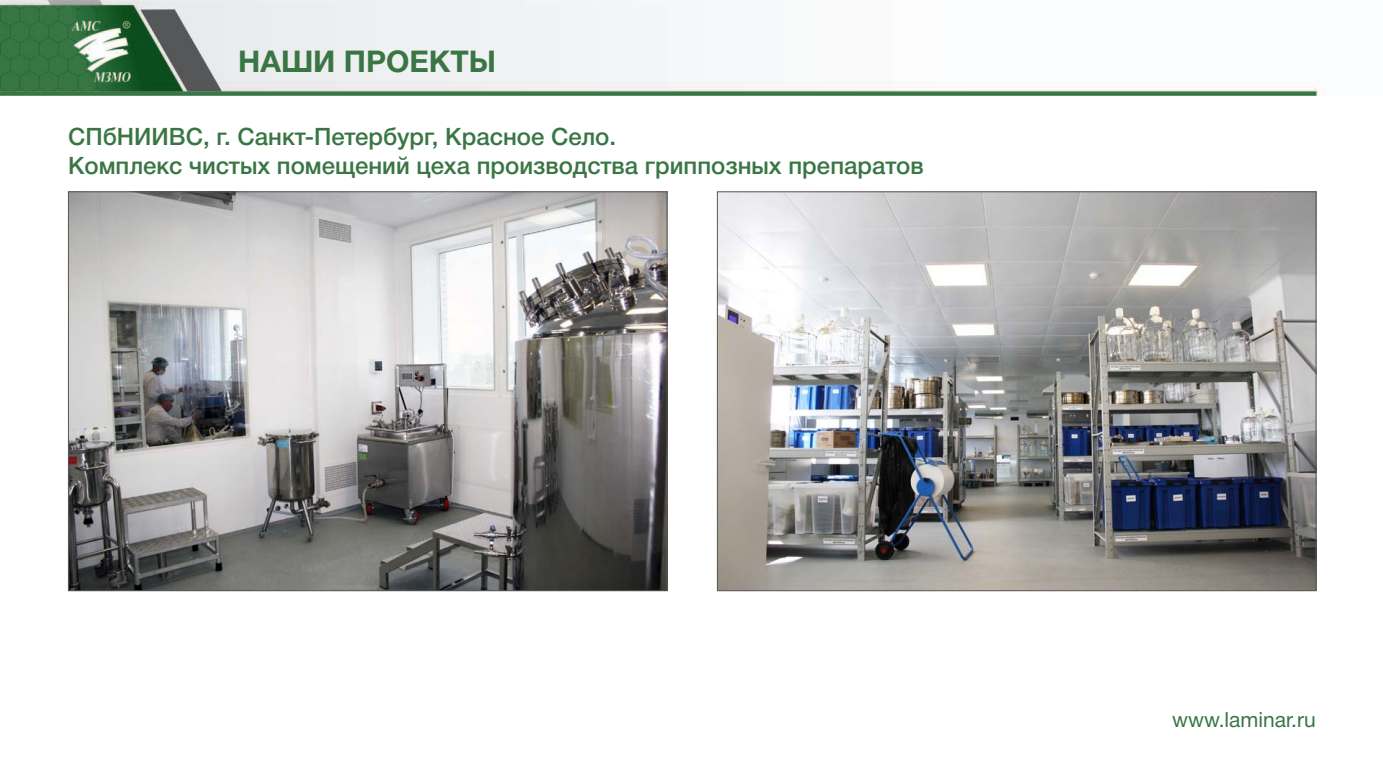
<style>
.page{position:relative;width:1383px;height:778px;background:#fff}
.page>*{position:absolute;margin:0;border:0;box-sizing:border-box;transform-origin:0 0}
.t1{font:700 30px "Helvetica Neue Cyr";color:#397644}
.t2{font:500 24px/28.8px "Helvetica Neue Cyr";color:#397644}
.t3{font:21px "Helvetica Neue Cyr";color:#397644}
</style>
<div class="page">
<img style="left:0;top:0;width:1324px;height:96px">
<img style="left:70px;top:193px;width:595px;height:396px">
<img style="left:719px;top:193px;width:595px;height:396px">
<p class="t1" style="left:238px;top:45px;width:259px">Наши проекты</p>
<p class="t2" style="left:68px;top:122px;width:857px">СПбНИИВС, г. Санкт-Петербург, Красное Село.<br>Комплекс чистых помещений цеха производства гриппозных препаратов</p>
<p class="t3" style="left:1172px;top:708px;width:145px">www.laminar.ru</p>
</div>
